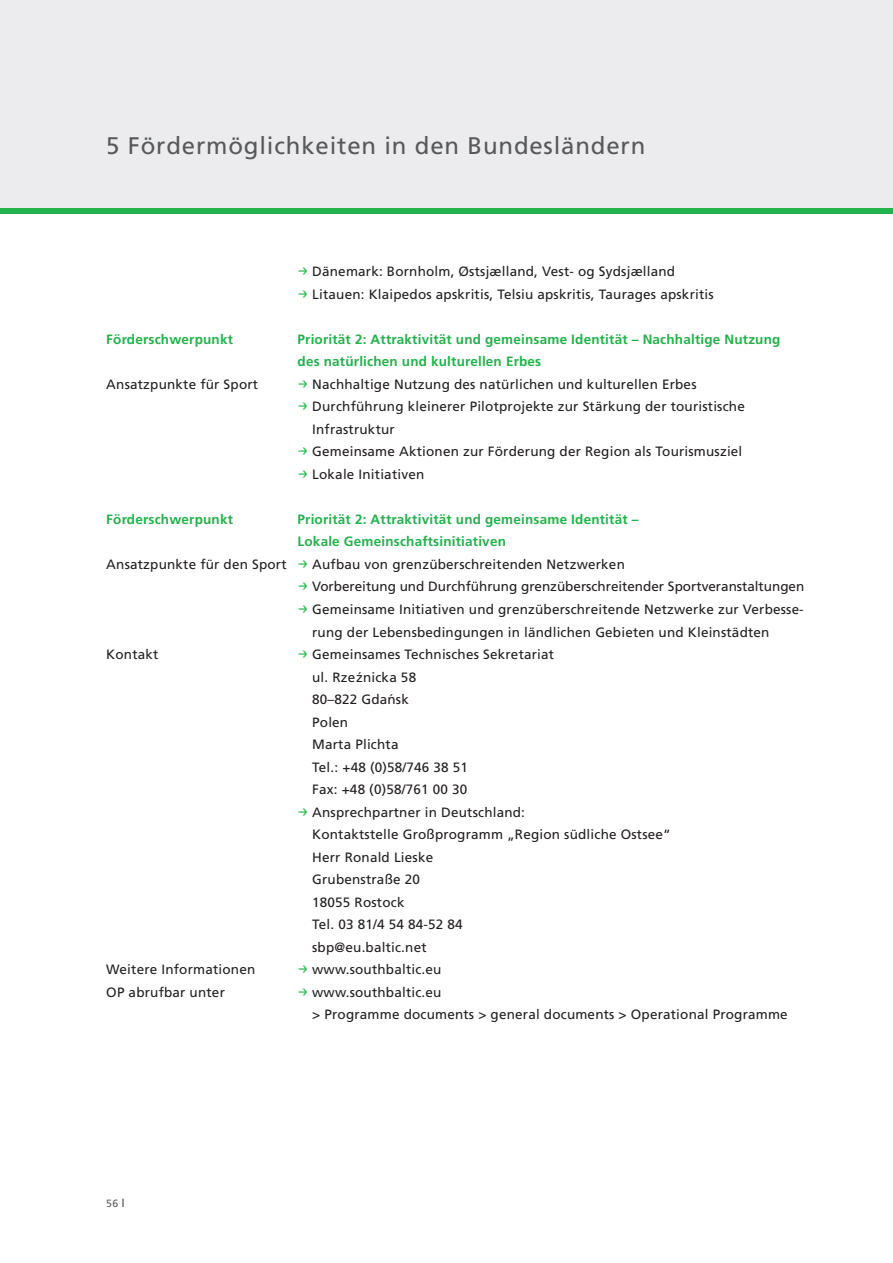
<style>
.page{position:relative;width:893px;height:1263px;background:#fff}
.page>*{position:absolute;margin:0;border:0;box-sizing:border-box;transform-origin:0 0}
.t1{font:24px "Frutiger LT";letter-spacing:.035em;color:#57585a}
.t2{font:13.5px/22.5px "Frutiger LT";letter-spacing:.015em;color:#231f20}
.t3{font:700 13.5px/22.5px "Frutiger LT";letter-spacing:.015em;color:#23b24b}
.t4{font:10.5px "Frutiger LT";color:#57585a}
.s1{font-family:"Fago No Regular Expert";color:#23b24b}
.s2{font-size:12px}
</style>
<div class="page">
<div style="left:0;top:0;width:893px;height:208px;background:#ececee"></div>
<div style="left:0;top:208px;width:893px;height:6px;background:#23b24b"></div>
<h1 class="t1" style="left:106px;top:136px;width:541px">5 Fördermöglichkeiten in den Bundesländern</h1>
<p class="t2" style="left:298px;top:261px;width:418px"><span class="s1">p</span> Dänemark: Bornholm, Østsjælland, Vest- og Sydsjælland<br><span class="s1">p</span> Litauen: Klaipedos apskritis, Telsiu apskritis, Taurages apskritis</p>
<p class="t3" style="left:106px;top:329px;width:128px">Förderschwerpunkt</p>
<p class="t3" style="left:298px;top:329px;width:484px">Priorität 2: Attraktivität und gemeinsame Identität – Nachhaltige Nutzung des natürlichen und kulturellen Erbes</p>
<p class="t2" style="left:106px;top:374px;width:153px">Ansatzpunkte für Sport</p>
<p class="t2" style="left:298px;top:374px;width:400px"><span class="s1">p</span> Nachhaltige Nutzung des natürlichen und kulturellen Erbes</p>
<p class="t2" style="left:298px;top:396px;width:449px"><span class="s1">p</span> Durchführung kleinerer Pilotprojekte zur Stärkung der touristische</p>
<p class="t2" style="left:312px;top:419px;width:84px">Infrastruktur</p>
<p class="t2" style="left:298px;top:442px;width:446px"><span class="s1">p</span> Gemeinsame Aktionen zur Förderung der Region als Tourismusziel</p>
<p class="t2" style="left:298px;top:464px;width:128px"><span class="s1">p</span> Lokale Initiativen</p>
<p class="t3" style="left:106px;top:509px;width:128px">Förderschwerpunkt</p>
<p class="t3" style="left:298px;top:509px;width:342px">Priorität 2: Attraktivität und gemeinsame Identität –</p>
<p class="t3" style="left:298px;top:532px;width:210px">Lokale Gemeinschaftsinitiativen</p>
<p class="t2" style="left:106px;top:554px;width:520px">Ansatzpunkte für den Sport <span class="s1">p</span> Aufbau von grenzüberschreitenden Netzwerken</p>
<p class="t2" style="left:298px;top:577px;width:508px"><span class="s1">p</span> Vorbereitung und Durchführung grenzüberschreitender Sportveranstaltungen</p>
<p class="t2" style="left:298px;top:599px;width:507px"><span class="s1">p</span> Gemeinsame Initiativen und grenzüberschreitende Netzwerke zur Verbesse-</p>
<p class="t2" style="left:312px;top:622px;width:459px">rung der Lebensbedingungen in ländlichen Gebieten und Kleinstädten</p>
<p class="t2" style="left:106px;top:644px;width:54px">Kontakt</p>
<p class="t2" style="left:298px;top:644px;width:258px"><span class="s1">p</span> Gemeinsames Technisches Sekretariat</p>
<p class="t2" style="left:312px;top:667px;width:105px">ul. Rze´znicka 58</p>
<p class="t2" style="left:312px;top:689px;width:98px">80–822 Gda´nsk</p>
<p class="t2" style="left:312px;top:712px;width:38px">Polen</p>
<p class="t2" style="left:312px;top:734px;width:88px">Marta Plichta</p>
<p class="t2" style="left:312px;top:757px;width:157px">Tel.: +48 (0)58/746 38 51</p>
<p class="t2" style="left:312px;top:779px;width:157px">Fax: +48 (0)58/761 00 30</p>
<p class="t2" style="left:298px;top:802px;width:229px"><span class="s1">p</span> Ansprechpartner in Deutschland:</p>
<p class="t2" style="left:312px;top:824px;width:360px">Kontaktstelle Großprogramm „Region südliche Ostsee“</p>
<p class="t2" style="left:312px;top:847px;width:123px">Herr Ronald Lieske</p>
<p class="t2" style="left:312px;top:869px;width:109px">Grubenstraße 20</p>
<p class="t2" style="left:312px;top:892px;width:94px">18055 Rostock</p>
<p class="t2" style="left:312px;top:914px;width:152px">Tel. 03 81/4 54 84-52 84</p>
<p class="t2" style="left:312px;top:937px;width:116px">sbp@eu.baltic.net</p>
<p class="t2" style="left:106px;top:959px;width:151px">Weitere Informationen</p>
<p class="t2" style="left:298px;top:959px;width:145px"><span class="s1">p</span> www.southbaltic.eu</p>
<p class="t2" style="left:106px;top:982px;width:120px">OP abrufbar unter</p>
<p class="t2" style="left:312px;top:982px;width:477px;text-indent:-15px"><span class="s1">p</span> www.southbaltic.eu<br>&gt; Programme documents &gt; general documents &gt; Operational Programme</p>
<p class="t4" style="left:106px;top:1199px;width:20px">56 <span class="s2">I</span></p>
</div>
